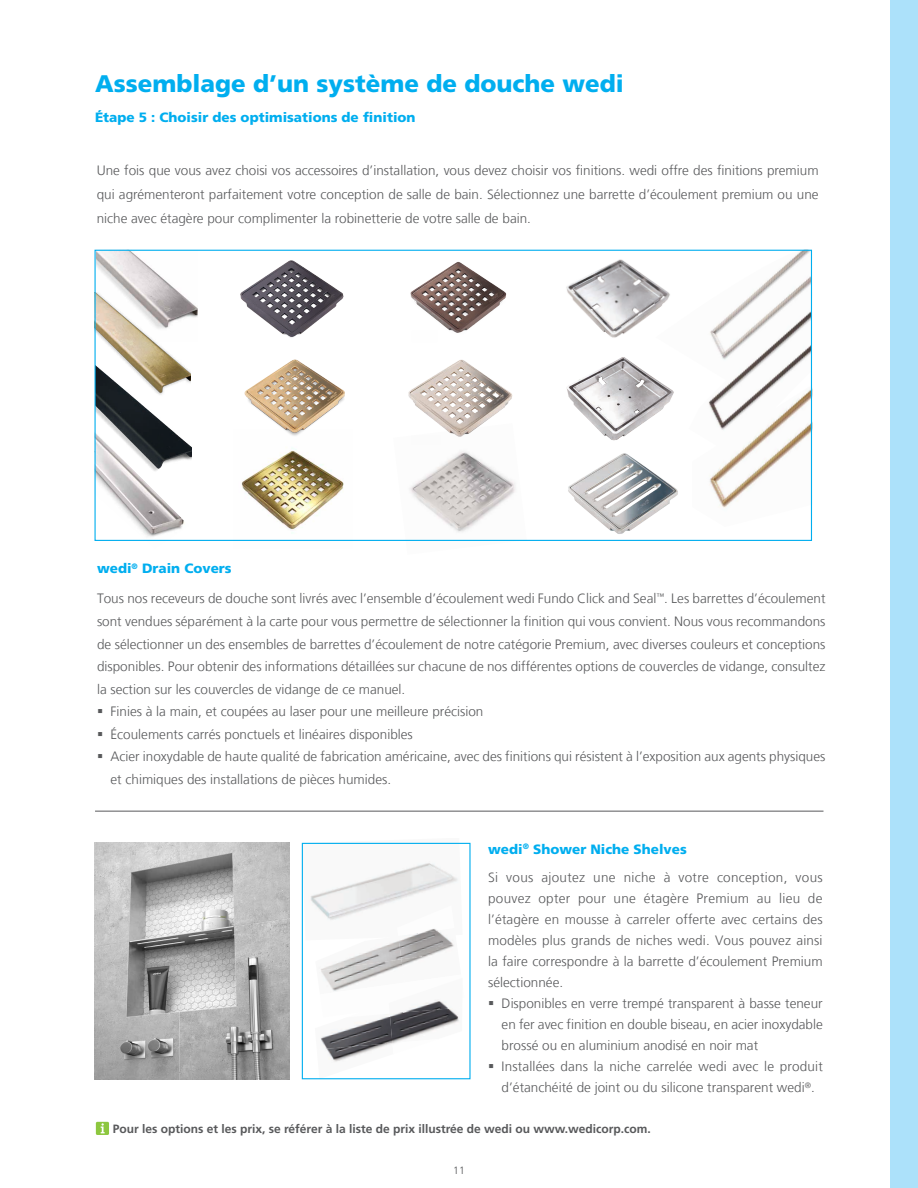
<style>
.page{position:relative;width:918px;height:1188px;background:#fff}
.page>*{position:absolute;margin:0;border:0;box-sizing:border-box;transform-origin:0 0}
.t1{font:900 24px "Frutiger LT Com";color:#00aeef}
.t2{font:300 13.5px/21px "Frutiger LT Com";color:#58595b;text-align:justify}
.t3{font:300 13.5px/28.5px "Frutiger LT Com";letter-spacing:.02em;color:#58595b}
.t4{font:900 13.5px "Frutiger LT Com";color:#00aeef}
.t5{font:700 12px "Frutiger LT Com";color:#58595b}
.t6{font:300 10.5px "Frutiger LT Com";color:#58595b}
.s1{font-weight:900;color:#00aeef}
</style>
<div class="page">
<img style="left:302px;top:842px;width:161px;height:78px">
<img style="left:397px;top:905px;width:58px;height:15px">
<img style="left:348px;top:941px;width:50px;height:18px">
<img style="left:398px;top:929px;width:56px;height:30px">
<img style="left:320px;top:959px;width:81px;height:23px">
<img style="left:401px;top:951px;width:53px;height:16px">
<img style="left:328px;top:982px;width:31px;height:9px">
<img style="left:389px;top:978px;width:58px;height:29px">
<img style="left:320px;top:1014px;width:70px;height:29px">
<img style="left:390px;top:1007px;width:69px;height:36px">
<img style="left:322px;top:1043px;width:70px;height:19px">
<img style="left:392px;top:1039px;width:47px;height:5px">
<hr style="left:95px;top:811px;width:729px;height:1px;background:#58595b">
<img style="left:95px;top:843px;width:195px;height:236px">
<div style="left:302px;top:843px;width:169px;height:236px;border:1px solid #00aeef"></div>
<div style="left:96px;top:1122px;width:13px;height:13px;background:#8dc73f"></div>
<svg style="left:101px;top:1123px;width:4px;height:10px"></svg>
<img style="left:410px;top:261px;width:97px;height:72px">
<img style="left:231px;top:249px;width:113px;height:89px">
<img style="left:568px;top:453px;width:110px;height:81px">
<img style="left:96px;top:252px;width:102px;height:66px">
<img style="left:96px;top:403px;width:96px;height:57px">
<img style="left:241px;top:454px;width:103px;height:79px">
<img style="left:552px;top:249px;width:131px;height:89px">
<img style="left:566px;top:357px;width:108px;height:84px">
<img style="left:409px;top:451px;width:107px;height:81px">
<img style="left:244px;top:359px;width:100px;height:95px">
<img style="left:408px;top:360px;width:105px;height:77px">
<img style="left:96px;top:292px;width:95px;height:111px">
<img style="left:656px;top:252px;width:154px;height:129px">
<img style="left:689px;top:292px;width:121px;height:93px">
<img style="left:708px;top:385px;width:102px;height:123px">
<img style="left:96px;top:431px;width:93px;height:106px">
<div style="left:891px;top:0;width:27px;height:1188px;background:#ace1fa"></div>
<h1 class="t1" style="left:95px;top:69px;width:530px">Assemblage d’un système de douche wedi</h1>
<p class="t4" style="left:95px;top:109px;width:322px">Étape 5 : Choisir des optimisations de finition</p>
<p class="t2" style="left:97px;top:159px;width:723px;line-height:24px">Une fois que vous avez choisi vos accessoires d’installation, vous devez choisir vos finitions. wedi offre des finitions premium qui agrémenteront parfaitement votre conception de salle de bain. Sélectionnez une barrette d’écoulement premium ou une niche avec étagère pour complimenter la robinetterie de votre salle de bain.</p>
<p class="t4" style="left:97px;top:561px;width:136px">wedi<sup>®</sup> Drain Covers</p>
<p class="t2" style="left:97px;top:588px;width:730px">Tous nos receveurs de douche sont livrés avec l’ensemble d’écoulement wedi Fundo Click and Seal<sup>™</sup>. Les barrettes d’écoulement</p>
<p class="t2" style="left:97px;top:611px;width:730px">sont vendues séparément à la carte pour vous permettre de sélectionner la finition qui vous convient. Nous vous recommandons</p>
<p class="t2" style="left:97px;top:633px;width:730px">de sélectionner un des ensembles de barrettes d’écoulement de notre catégorie Premium, avec diverses couleurs et conceptions</p>
<p class="t2" style="left:97px;top:656px;width:730px">disponibles. Pour obtenir des informations détaillées sur chacune de nos différentes options de couvercles de vidange, consultez</p>
<p class="t2" style="left:97px;top:678px;width:310px">la section sur les couvercles de vidange de ce manuel.</p>
<p class="t2" style="left:111px;top:701px;width:374px">Finies à la main, et coupées au laser pour une meilleure précision</p>
<p class="t2" style="left:111px;top:723px;width:304px">Écoulements carrés ponctuels et linéaires disponibles</p>
<p class="t2" style="left:111px;top:746px;width:716px">Acier inoxydable de haute qualité de fabrication américaine, avec des finitions qui résistent à l’exposition aux agents physiques</p>
<p class="t2" style="left:111px;top:768px;width:282px">et chimiques des installations de pièces humides.</p>
<p class="t3" style="left:488px;top:835px;width:336px"><span class="s1">wedi</span><sup>®</sup> <span class="s1">Shower Niche Shelves<br></span>Si vous ajoutez une niche à votre conception, vous</p>
<p class="t2" style="left:488px;top:888px;width:336px">pouvez opter pour une étagère Premium au lieu de l’étagère en mousse à carreler offerte avec certains des modèles plus grands de niches wedi. Vous pouvez ainsi la faire correspondre à la barrette d’écoulement Premium sélectionnée.</p>
<p class="t2" style="left:502px;top:993px;width:323px;text-align:left">Disponibles en verre trempé transparent à basse teneur en fer avec finition en double biseau, en acier inoxydable brossé ou en aluminium anodisé en noir mat<br>Installées dans la niche carrelée wedi avec le produit d’étanchéité de joint ou du silicone transparent wedi<sup>®</sup>.</p>
<p class="t5" style="left:113px;top:1121px;width:540px">Pour les options et les prix, se référer à la liste de prix illustrée de wedi ou www.wedicorp.com.</p>
<p class="t6" style="left:453px;top:1164px;width:13px">11</p>
</div>
